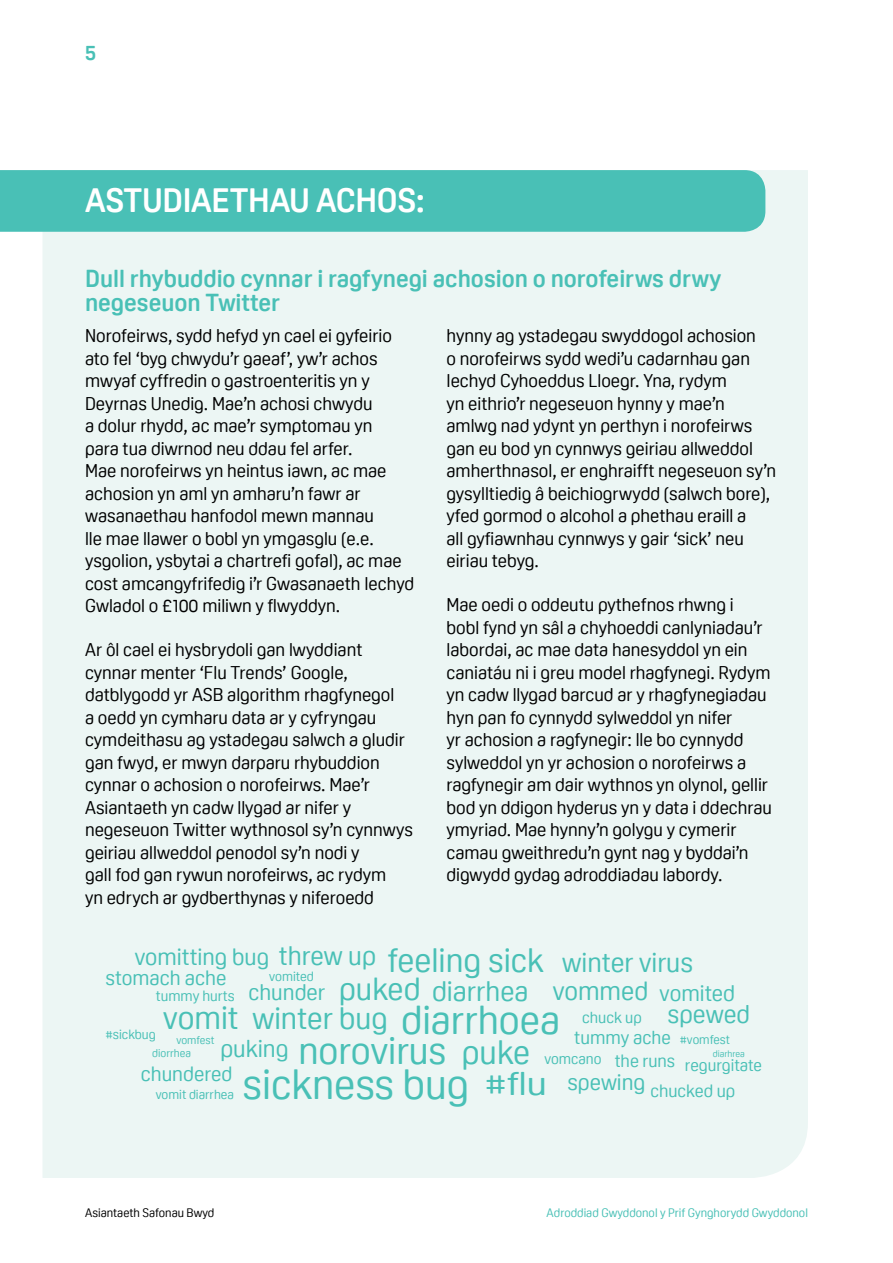
<style>
.page{position:relative;width:893px;height:1263px;background:#fff}
.page>*{position:absolute;margin:0;border:0;box-sizing:border-box;transform-origin:0 0}
.t1{font:41.25px "Oscine";color:#49c0b6}
.t2{font:39.45px "Oscine";color:#49c0b6}
.t3{font:37.65px "Oscine";color:#49c0b6}
.HEAD_1_WHITE{font:700 33px "Oscine";letter-spacing:-.01em;color:#fff}
.t4{font:33px "Oscine";color:#49c0b6}
.t5{font:32.1px "Oscine";color:#49c0b6;scale:1.19 1}
.t6{font:31.2px "Oscine";color:#49c0b6}
.t7{font:30.3px "Oscine";color:#49c0b6}
.t8{font:27.6px "Oscine";color:#49c0b6}
.t9{font:26.85px "Oscine";color:#49c0b6}
.t10{font:25.65px "Oscine";color:#49c0b6}
.t11{font:25.05px "Oscine";color:#49c0b6}
.Head_1_5{font:700 24px/24px "Oscine";color:#49c0b6}
.t12{font:23.85px "Oscine";color:#49c0b6}
.t13{font:23.1px "Oscine";color:#49c0b6}
.t14{font:22.05px "Oscine";color:#49c0b6}
.t15{font:700 21px "Oscine";color:#49c0b6}
.t16{font:20.25px "Oscine";color:#49c0b6}
.BODY_COPY{font:18px/22.5px "Oscine";color:#000}
.t17{font:17.4px/29.7px "Oscine";color:#49c0b6}
.t18{font:16.5px "Oscine";color:#49c0b6}
.t19{font:15.6px "Oscine";color:#49c0b6}
.t20{font:14.7px "Oscine";color:#49c0b6}
.t21{font:14.55px "Oscine";color:#49c0b6}
.t22{font:13.05px "Oscine";color:#49c0b6}
.t23{font:12.9px "Oscine";color:#49c0b6}
.t24{font:12.45px "Oscine";color:#49c0b6}
.t25{font:12px "Oscine";color:#49c0b6}
.t26{font:12px "Oscine";color:#000}
.t27{font:10.95px "Oscine";color:#49c0b6}
.t28{font:9.15px "Oscine";color:#49c0b6}
.s1{font-size:26.1px}
.s2{font-size:31.65px}
</style>
<div class="page">
<div style="left:43px;top:170px;width:765px;height:1008px;background:#ecf6f4"></div>
<div style="left:0;top:170px;width:765px;height:62px;background:#49c0b6"></div>
<p class="t15" style="left:85px;top:40px;width:13px">5</p>
<p class="HEAD_1_WHITE" style="left:85px;top:182px;width:341px">ASTUDIAETHAU ACHOS:</p>
<p class="Head_1_5" style="left:85px;top:267px;width:638px">Dull rhybuddio cynnar i ragfynegi achosion o norofeirws drwy negeseuon Twitter</p>
<p class="BODY_COPY" style="left:85px;top:325px;width:331px">Norofeirws, sydd hefyd yn cael ei gyfeirio ato fel ‘byg chwydu’r gaeaf’, yw’r achos mwyaf cyffredin o gastroenteritis yn y Deyrnas Unedig. Mae’n achosi chwydu<br>a dolur rhydd, ac mae’r symptomau yn<br>para tua diwrnod neu ddau fel arfer.<br>Mae norofeirws yn heintus iawn, ac mae achosion yn aml yn amharu’n fawr ar wasanaethau hanfodol mewn mannau<br>lle mae llawer o bobl yn ymgasglu (e.e. ysgolion, ysbytai a chartrefi gofal), ac mae cost amcangyfrifedig i’r Gwasanaeth Iechyd Gwladol o £100 miliwn y flwyddyn.</p>
<p class="BODY_COPY" style="left:85px;top:639px;width:329px">Ar ôl cael ei hysbrydoli gan lwyddiant cynnar menter ‘Flu Trends’ Google, datblygodd yr ASB algorithm rhagfynegol<br>a oedd yn cymharu data ar y cyfryngau cymdeithasu ag ystadegau salwch a gludir gan fwyd, er mwyn darparu rhybuddion cynnar o achosion o norofeirws. Mae’r Asiantaeth yn cadw llygad ar nifer y negeseuon Twitter wythnosol sy’n cynnwys geiriau allweddol penodol sy’n nodi y<br>gall fod gan rywun norofeirws, ac rydym<br>yn edrych ar gydberthynas y niferoedd</p>
<p class="BODY_COPY" style="left:446px;top:325px;width:331px">hynny ag ystadegau swyddogol achosion<br>o norofeirws sydd wedi’u cadarnhau gan Iechyd Cyhoeddus Lloegr. Yna, rydym<br>yn eithrio’r negeseuon hynny y mae’n amlwg nad ydynt yn perthyn i norofeirws gan eu bod yn cynnwys geiriau allweddol amherthnasol, er enghraifft negeseuon sy’n gysylltiedig â beichiogrwydd (salwch bore), yfed gormod o alcohol a phethau eraill a<br>all gyfiawnhau cynnwys y gair ‘sick’ neu eiriau tebyg.</p>
<p class="BODY_COPY" style="left:446px;top:594px;width:327px">Mae oedi o oddeutu pythefnos rhwng i<br>bobl fynd yn sâl a chyhoeddi canlyniadau’r labordai, ac mae data hanesyddol yn ein caniatáu ni i greu model rhagfynegi. Rydym yn cadw llygad barcud ar y rhagfynegiadau hyn pan fo cynnydd sylweddol yn nifer<br>yr achosion a ragfynegir: lle bo cynnydd sylweddol yn yr achosion o norofeirws a ragfynegir am dair wythnos yn olynol, gellir bod yn ddigon hyderus yn y data i ddechrau ymyriad. Mae hynny’n golygu y cymerir camau gweithredu’n gynt nag y byddai’n digwydd gydag adroddiadau labordy.</p>
<p class="t13" style="left:135px;top:944px;width:243px">vomitting bug <span class="s1">threw up</span></p>
<p class="t6" style="left:339px;top:972px;width:83px">puked</p>
<p class="t7" style="left:163px;top:1002px;width:226px"><span class="s2">vomit</span> winter bug</p>
<p class="t4" style="left:387px;top:943px;width:158px">feeling sick</p>
<p class="t9" style="left:562px;top:948px;width:132px">winter virus</p>
<p class="t11" style="left:667px;top:1001px;width:84px">spewed</p>
<p class="t16" style="left:105px;top:967px;width:122px">stomach ache</p>
<p class="t22" style="left:269px;top:969px;width:46px">vomited</p>
<p class="t8" style="left:432px;top:976px;width:98px">diarrhea</p>
<p class="t3" style="left:298px;top:1030px;width:150px">norovirus</p>
<p class="t10" style="left:553px;top:977px;width:97px">vommed</p>
<p class="t14" style="left:249px;top:980px;width:78px">chunder</p>
<p class="t14" style="left:660px;top:981px;width:77px">vomited</p>
<p class="t21" style="left:156px;top:987px;width:81px">tummy hurts</p>
<p class="t2" style="left:401px;top:998px;width:271px">diarrhoea <sub>tummy</sub> <sub>ache</sub></p>
<p class="t19" style="left:582px;top:1009px;width:61px">chuck up</p>
<p class="t20" style="left:544px;top:1050px;width:59px">vomcano</p>
<p class="t22" style="left:105px;top:1027px;width:52px">#sickbug</p>
<p class="t24" style="left:680px;top:1032px;width:52px">#vomfest</p>
<p class="t27" style="left:176px;top:1034px;width:40px">vomfest</p>
<p class="t12" style="left:220px;top:1035px;width:70px">puking</p>
<p class="t4" style="left:462px;top:1034px;width:70px">puke</p>
<p class="t27" style="left:152px;top:1047px;width:40px">diorrhea</p>
<p class="t23" style="left:156px;top:1087px;width:80px">vomit diarrhea</p>
<p class="t28" style="left:713px;top:1048px;width:34px">diarhrea</p>
<p class="t18" style="left:685px;top:1056px;width:79px">regurgitate</p>
<p class="t17" style="left:650px;top:1046px;width:86px;text-indent:-36px">the runs chucked up</p>
<p class="t16" style="left:141px;top:1063px;width:93px">chundered</p>
<p class="t1" style="left:242px;top:1061px;width:228px">sickness bug</p>
<p class="t5" style="left:485px;top:1066px;width:54px">#flu</p>
<p class="t14" style="left:567px;top:1070px;width:79px">spewing</p>
<p class="t26" style="left:85px;top:1206px;width:131px">Asiantaeth Safonau Bwyd</p>
<p class="t25" style="left:547px;top:1206px;width:263px">Adroddiad Gwyddonol y Prif Gynghorydd Gwyddonol</p>
</div>
